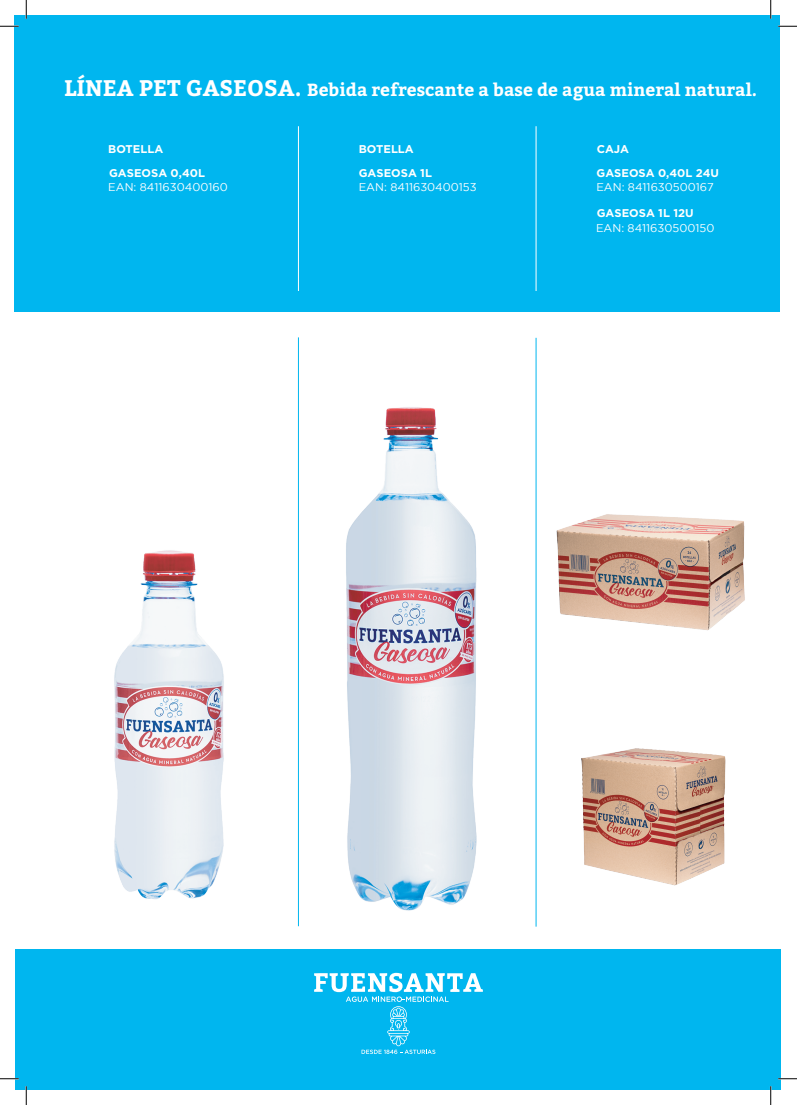
<style>
.page{position:relative;width:797px;height:1105px;background:#fff}
.page>*{position:absolute;margin:0;border:0;box-sizing:border-box;transform-origin:0 0}
.t1{font:700 17.5px "Bitter";color:#fff}
.t2{font:11.25px "Gotham";color:#fff}
.t3{font:700 11.25px "Gotham";color:#fff}
.s1{font-size:22.5px}
</style>
<div class="page">
<img style="left:297px;top:337px;width:240px;height:590px">
<div style="left:14px;top:16px;width:765px;height:296px;background:#00b6ef"></div>
<div style="left:16px;top:949px;width:765px;height:140px;background:#00b6ef"></div>
<svg style="left:361px;top:973px;width:122px;height:81px"></svg>
<svg style="left:0;top:25px;width:19px;height:2px"></svg>
<svg style="left:778px;top:25px;width:19px;height:2px"></svg>
<svg style="left:0;top:1078px;width:19px;height:1px"></svg>
<svg style="left:778px;top:1078px;width:19px;height:1px"></svg>
<svg style="left:25px;top:0;width:2px;height:19px"></svg>
<svg style="left:25px;top:1086px;width:2px;height:19px"></svg>
<svg style="left:770px;top:0;width:1px;height:19px"></svg>
<svg style="left:770px;top:1086px;width:1px;height:19px"></svg>
<hr style="left:298px;top:126px;width:1px;height:165px;background:#fff">
<hr style="left:535px;top:126px;width:1px;height:165px;background:#fff">
<img style="left:15px;top:445px;width:349px;height:585px">
<img style="left:536px;top:727px;width:190px;height:165px">
<img style="left:536px;top:484px;width:209px;height:165px">
<hr style="left:298px;top:337px;width:1px;height:589px;background:#00b6ef">
<hr style="left:535px;top:338px;width:1px;height:589px;background:#00b6ef">
<h1 class="t1" style="left:64px;top:77px;width:694px"><span class="s1">LÍNEA PET GASEOSA.</span> Bebida refrescante a base de agua mineral natural.</h1>
<p class="t3" style="left:108px;top:142px;width:57px">BOTELLA</p>
<p class="t3" style="left:359px;top:142px;width:57px">BOTELLA</p>
<p class="t3" style="left:596px;top:142px;width:34px">CAJA</p>
<p class="t3" style="left:109px;top:165px;width:97px">GASEOSA 0,40L</p>
<p class="t2" style="left:108px;top:181px;width:121px">EAN: 8411630400160</p>
<p class="t3" style="left:359px;top:165px;width:75px">GASEOSA 1L</p>
<p class="t2" style="left:359px;top:181px;width:119px">EAN: 8411630400153</p>
<p class="t3" style="left:596px;top:165px;width:124px">GASEOSA 0,40L 24U</p>
<p class="t2" style="left:596px;top:181px;width:119px">EAN: 8411630500167</p>
<p class="t3" style="left:596px;top:206px;width:98px">GASEOSA 1L 12U</p>
<p class="t2" style="left:596px;top:222px;width:120px">EAN: 8411630500150</p>
</div>
